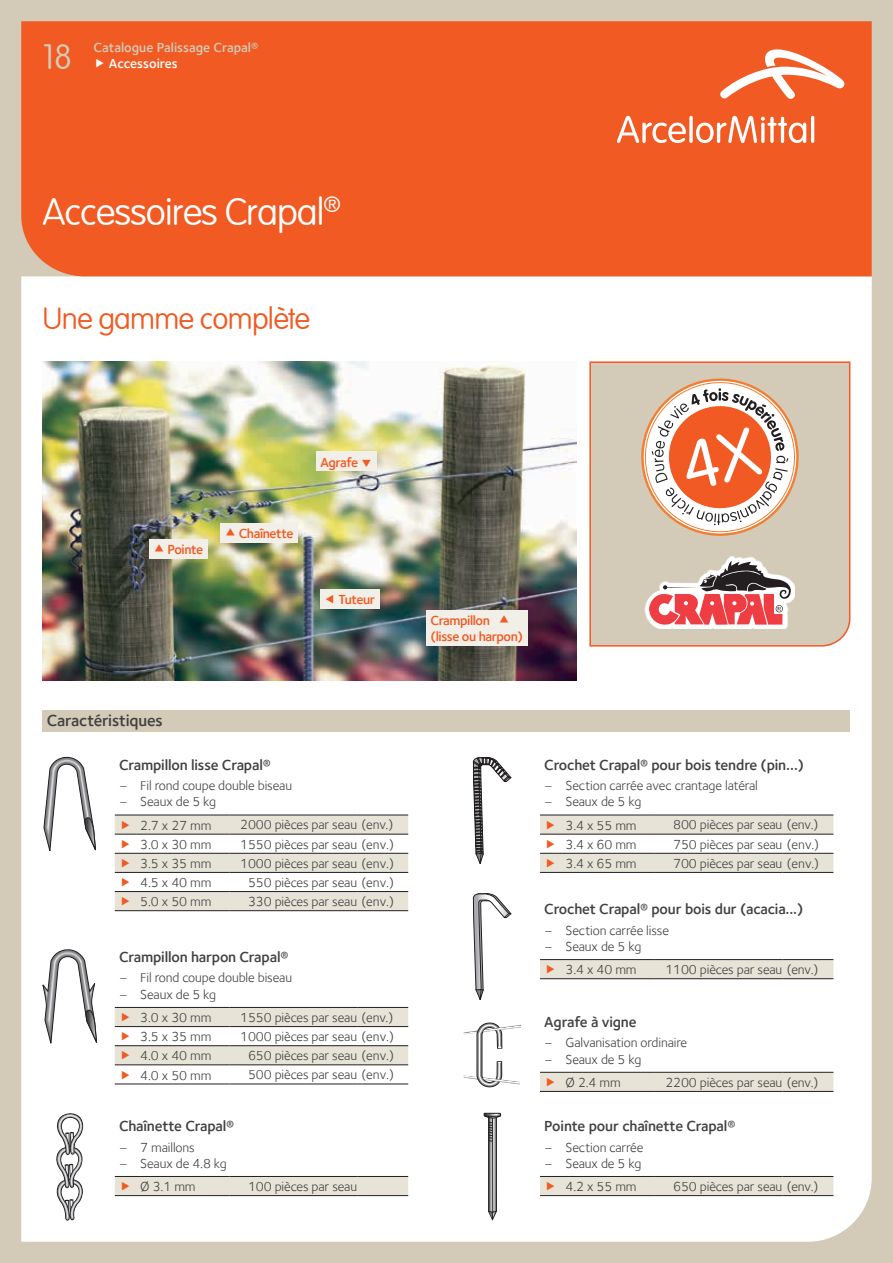
<style>
.page{position:relative;width:893px;height:1263px;background:#d3cbb8}
.page>*{position:absolute;margin:0;border:0;box-sizing:border-box;transform-origin:0 0}
.t1{font:100 37.5px "VAG Rounded";letter-spacing:-.025em;color:#fff}
.t2{font:100 34.5px "VAG Rounded";color:#d3cbb8}
.t3{font:100 30px "VAG Rounded";letter-spacing:-.025em;color:#f15a22}
.t4{font:600 16.5px "Foundry Sterling";letter-spacing:-.01em;color:#414142}
.t5{font:600 15px "Foundry Sterling";letter-spacing:-.01em;color:#414142}
.t6{font:13.5px/23.5px "Foundry Sterling";letter-spacing:-.01em;color:#414142}
.t7{font:600 13.5px/16.2px "Foundry Sterling";letter-spacing:-.03em;color:#f15a22}
.t8{font:600 13.5px "Foundry Sterling";color:#d3cbb8}
.t9{font:600 13.5px "Foundry Sterling";color:#fff}
</style>
<div class="page">
<div style="left:21px;top:276px;width:851px;height:966px;background:#fff"></div>
<div style="left:21px;top:21px;width:851px;height:255px;background:#f15a22"></div>
<div style="left:43px;top:710px;width:807px;height:21px;background:#d3cbb8"></div>
<hr style="left:115px;top:1084px;width:115px;height:1px;background:#231f20">
<hr style="left:230px;top:1084px;width:127px;height:1px;background:#231f20">
<hr style="left:357px;top:1084px;width:51px;height:1px;background:#231f20">
<img style="left:43px;top:361px;width:534px;height:319px">
<div style="left:149px;top:539px;width:58px;height:19px;background:#f2efe8"></div>
<div style="left:220px;top:523px;width:78px;height:19px;background:#f2efe8"></div>
<div style="left:426px;top:610px;width:101px;height:35px;background:#f2efe8"></div>
<div style="left:316px;top:452px;width:61px;height:19px;background:#f2efe8"></div>
<div style="left:320px;top:589px;width:60px;height:19px;background:#f2efe8"></div>
<hr style="left:540px;top:1195px;width:115px;height:1px;background:#231f20">
<hr style="left:655px;top:1195px;width:127px;height:1px;background:#231f20">
<hr style="left:782px;top:1195px;width:51px;height:1px;background:#231f20">
<hr style="left:540px;top:872px;width:115px;height:1px;background:#231f20">
<hr style="left:655px;top:872px;width:127px;height:1px;background:#231f20">
<hr style="left:782px;top:872px;width:51px;height:1px;background:#231f20">
<hr style="left:540px;top:1091px;width:115px;height:1px;background:#231f20">
<hr style="left:655px;top:1091px;width:127px;height:1px;background:#231f20">
<hr style="left:782px;top:1091px;width:51px;height:1px;background:#231f20">
<svg style="left:472px;top:755px;width:40px;height:111px;background:#d0cfcf"></svg>
<svg style="left:473px;top:891px;width:39px;height:112px;background:#dedede"></svg>
<svg style="left:463px;top:1022px;width:58px;height:199px;background:#ededed"></svg>
<svg style="left:43px;top:753px;width:54px;height:102px;background:#d9d9d9"></svg>
<hr style="left:115px;top:1195px;width:115px;height:1px;background:#231f20">
<hr style="left:230px;top:1195px;width:127px;height:1px;background:#231f20">
<hr style="left:357px;top:1195px;width:51px;height:1px;background:#231f20">
<svg style="left:42px;top:945px;width:56px;height:297px;background:#e6e6e6"></svg>
<svg style="left:720px;top:49px;width:124px;height:50px;background:#f58b64"></svg>
<svg style="left:689px;top:116px;width:4px;height:27px"></svg>
<svg style="left:617px;top:116px;width:69px;height:27px;background:#f58c65"></svg>
<hr style="left:811px;top:116px;width:3px;height:27px;background:#fff;border-radius:2px">
<svg style="left:696px;top:116px;width:110px;height:27px;background:#f5926d"></svg>
<svg style="left:589px;top:361px;width:262px;height:286px"></svg>
<svg style="left:645px;top:556px;width:150px;height:73px"></svg>
<svg style="left:649px;top:561px;width:142px;height:66px"></svg>
<svg style="left:634px;top:372px;width:171px;height:171px"></svg>
<svg style="left:115px;top:815px;width:293px;height:96px;background:#e5e2db"></svg>
<svg style="left:115px;top:1007px;width:293px;height:72px;background:#e7e4de"></svg>
<svg style="left:96px;top:59px;width:8px;height:9px"></svg>
<div style="left:540px;top:1176px;width:293px;height:19px;background:#e8e3d7"></div>
<svg style="left:540px;top:815px;width:293px;height:57px;background:#e6e2db"></svg>
<svg style="left:540px;top:959px;width:293px;height:20px;background:#d6d1c6"></svg>
<svg style="left:540px;top:1072px;width:293px;height:19px;background:#dfdace"></svg>
<div style="left:115px;top:1176px;width:293px;height:19px;background:#e8e3d7"></div>
<h2 class="t2" style="left:43px;top:37px;width:31px">18</h2>
<p class="t8" style="left:94px;top:40px;width:166px">Catalogue Palissage Crapal®</p>
<p class="t9" style="left:109px;top:56px;width:70px">Accessoires</p>
<h1 class="t1" style="left:43px;top:190px;width:300px">Accessoires Crapal<sup>®</sup></h1>
<h3 class="t3" style="left:43px;top:302px;width:269px">Une gamme complète</h3>
<p class="t7" style="left:168px;top:541px;width:37px">Pointe</p>
<p class="t7" style="left:239px;top:525px;width:56px">Chaînette</p>
<p class="t7" style="left:320px;top:454px;width:39px">Agrafe</p>
<p class="t7" style="left:338px;top:591px;width:38px">Tuteur</p>
<p class="t4" style="left:47px;top:711px;width:118px">Caractéristiques</p>
<p class="t5" style="left:119px;top:756px;width:153px">Crampillon lisse Crapal®</p>
<p class="t6" style="left:119px;top:774px;width:175px">– Fil rond coupe double biseau</p>
<p class="t6" style="left:140px;top:790px;width:77px;text-indent:-21px">– Seaux de 5 kg<br>2.7 x 27 mm</p>
<p class="t6" style="left:240px;top:813px;width:155px">2000 pièces par seau (env.)</p>
<p class="t6" style="left:140px;top:832px;width:73px">3.0 x 30 mm</p>
<p class="t6" style="left:240px;top:832px;width:155px">1550 pièces par seau (env.)</p>
<p class="t6" style="left:140px;top:852px;width:73px">3.5 x 35 mm</p>
<p class="t6" style="left:240px;top:851px;width:155px">1000 pièces par seau (env.)</p>
<p class="t6" style="left:140px;top:871px;width:73px">4.5 x 40 mm</p>
<p class="t6" style="left:248px;top:870px;width:147px">550 pièces par seau (env.)</p>
<p class="t6" style="left:140px;top:890px;width:73px">5.0 x 50 mm</p>
<p class="t6" style="left:248px;top:889px;width:147px">330 pièces par seau (env.)</p>
<p class="t5" style="left:119px;top:948px;width:171px">Crampillon harpon Crapal®</p>
<p class="t6" style="left:119px;top:966px;width:175px">– Fil rond coupe double biseau</p>
<p class="t6" style="left:140px;top:982px;width:77px;text-indent:-21px">– Seaux de 5 kg<br>3.0 x 30 mm</p>
<p class="t6" style="left:240px;top:1005px;width:155px">1550 pièces par seau (env.)</p>
<p class="t6" style="left:140px;top:1025px;width:73px">3.5 x 35 mm</p>
<p class="t6" style="left:240px;top:1024px;width:155px">1000 pièces par seau (env.)</p>
<p class="t6" style="left:140px;top:1044px;width:73px">4.0 x 40 mm</p>
<p class="t6" style="left:248px;top:1044px;width:147px">650 pièces par seau (env.)</p>
<p class="t6" style="left:140px;top:1063px;width:73px">4.0 x 50 mm</p>
<p class="t6" style="left:248px;top:1063px;width:147px">500 pièces par seau (env.)</p>
<p class="t5" style="left:119px;top:1117px;width:117px">Chaînette Crapal®</p>
<p class="t6" style="left:119px;top:1135px;width:77px">– 7 maillons</p>
<p class="t6" style="left:140px;top:1151px;width:88px;text-indent:-21px">– Seaux de 4.8 kg<br>Ø 3.1 mm</p>
<p class="t6" style="left:248px;top:1174px;width:111px">100 pièces par seau</p>
<p class="t7" style="left:431px;top:612px;width:94px">Crampillon<br>(lisse ou harpon)</p>
<p class="t5" style="left:544px;top:756px;width:261px">Crochet Crapal® pour bois tendre (pin…)</p>
<p class="t6" style="left:544px;top:774px;width:215px">– Section carrée avec crantage latéral</p>
<p class="t6" style="left:566px;top:790px;width:77px;text-indent:-21px">– Seaux de 5 kg<br>3.4 x 55 mm</p>
<p class="t6" style="left:673px;top:813px;width:147px">800 pièces par seau (env.)</p>
<p class="t6" style="left:566px;top:832px;width:73px">3.4 x 60 mm</p>
<p class="t6" style="left:673px;top:832px;width:147px">750 pièces par seau (env.)</p>
<p class="t6" style="left:566px;top:852px;width:73px">3.4 x 65 mm</p>
<p class="t6" style="left:673px;top:851px;width:147px">700 pièces par seau (env.)</p>
<p class="t5" style="left:544px;top:900px;width:260px">Crochet Crapal® pour bois dur (acacia...)</p>
<p class="t6" style="left:544px;top:918px;width:126px">– Section carrée lisse</p>
<p class="t6" style="left:566px;top:934px;width:77px;text-indent:-21px">– Seaux de 5 kg<br>3.4 x 40 mm</p>
<p class="t6" style="left:665px;top:957px;width:155px">1100 pièces par seau (env.)</p>
<p class="t5" style="left:544px;top:1013px;width:94px">Agrafe à vigne</p>
<p class="t6" style="left:544px;top:1031px;width:144px">– Galvanisation ordinaire</p>
<p class="t6" style="left:544px;top:1047px;width:99px;text-align:center">– Seaux de 5 kg<br>Ø 2.4 mm</p>
<p class="t6" style="left:665px;top:1070px;width:155px">2200 pièces par seau (env.)</p>
<p class="t5" style="left:544px;top:1117px;width:193px">Pointe pour chaînette Crapal®</p>
<p class="t6" style="left:544px;top:1135px;width:101px">– Section carrée</p>
<p class="t6" style="left:566px;top:1151px;width:77px;text-indent:-21px">– Seaux de 5 kg<br>4.2 x 55 mm</p>
<p class="t6" style="left:673px;top:1174px;width:147px">650 pièces par seau (env.)</p>
</div>
